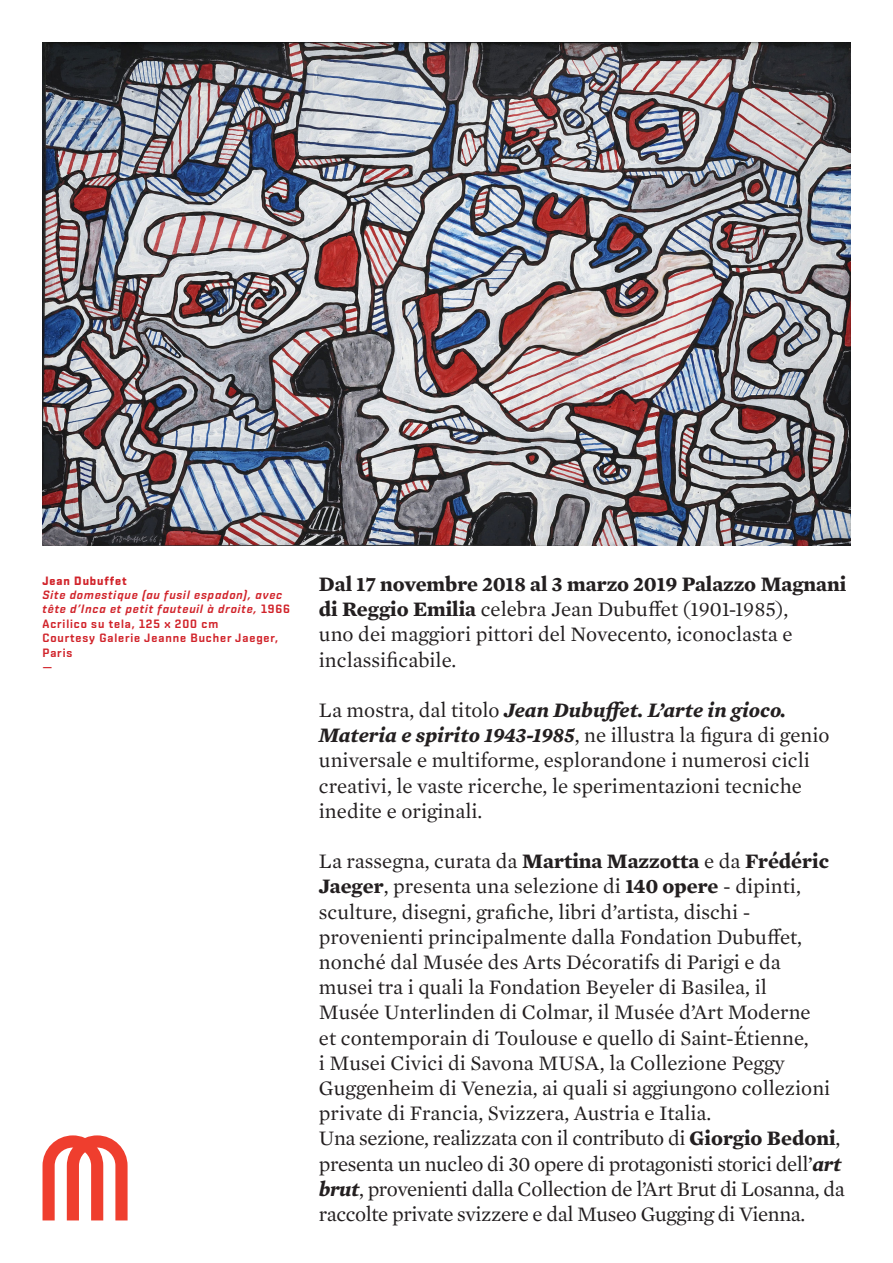
<style>
.page{position:relative;width:893px;height:1263px;background:#fff}
.page>*{position:absolute;margin:0;border:0;box-sizing:border-box;transform-origin:0 0}
.t1{font:21px/25.2px "Mercury Text G1";color:#231f20}
.t2{font:21px/25.2px "Mercury Text G1";letter-spacing:-.02em;color:#231f20}
.t3{font:12px/14.4px "Shentox Regular 3";letter-spacing:.075em;color:#d1232a}
.t4{font:12px/14.4px "Shentox Regular 4";letter-spacing:.075em;color:#d1232a}
.t5{font:12px "Shentox Regular 8";letter-spacing:.075em;color:#d1232a}
.s1{font-family:"Shentox Regular 4"}
.s2{font-weight:700}
.s3{font-weight:700;font-style:italic}
</style>
<div class="page">
<svg style="left:43px;top:1135px;width:85px;height:85px"></svg>
<img style="left:43px;top:43px;width:807px;height:502px">
<p class="t5" style="left:43px;top:573px;width:86px">Jean Dubuffet</p>
<p class="t3" style="left:43px;top:587px;width:249px">Site domestique (au fusil espadon), avec tête d’Inca et petit fauteuil à droite, <span class="s1">1966</span></p>
<p class="t4" style="left:43px;top:616px;width:177px">Acrilico su tela, 125 x 200 cm</p>
<p class="t4" style="left:43px;top:631px;width:237px">Courtesy Galerie Jeanne Bucher Jaeger,<br>Paris</p>
<p class="t4" style="left:43px;top:659px;width:11px">—</p>
<p class="t1" style="left:319px;top:570px;width:529px"><span class="s2">Dal 17 novembre 2018 al 3 marzo 2019 Palazzo Magnani di Reggio Emilia</span> celebra Jean Dubuffet (1901-1985),<br>uno dei maggiori pittori del Novecento, iconoclasta e inclassificabile.</p>
<p class="t1" style="left:319px;top:696px;width:512px">La mostra, dal titolo <span class="s3">Jean Dubuffet. L’arte in gioco.<br>Materia e spirito 1943-1985</span>, ne illustra la figura di genio universale e multiforme, esplorandone i numerosi cicli creativi, le vaste ricerche, le sperimentazioni tecniche inedite e originali.</p>
<p class="t1" style="left:319px;top:847px;width:512px">La rassegna, curata da <span class="s2">Martina Mazzotta</span> e da <span class="s2">Frédéric<br>Jaeger</span>, presenta una selezione di <span class="s2">140 opere</span> - dipinti, sculture, disegni, grafiche, libri d’artista, dischi -</p>
<p class="t1" style="left:319px;top:923px;width:513px">provenienti principalmente dalla Fondation Dubuffet, nonché dal Musée des Arts Décoratifs di Parigi e da musei tra i quali la Fondation Beyeler di Basilea, il Musée Unterlinden di Colmar, il Musée d’Art Moderne et contemporain di Toulouse e quello di Saint-Étienne,<br>i Musei Civici di Savona MUSA, la Collezione Peggy Guggenheim di Venezia, ai quali si aggiungono collezioni private di Francia, Svizzera, Austria e Italia.</p>
<p class="t2" style="left:319px;top:1125px;width:527px">Una sezione, realizzata con il contributo di <span class="s2">Giorgio Bedoni</span>, presenta un nucleo di 30 opere di protagonisti storici dell’<span class="s3">art brut</span>, provenienti dalla Collection de l’Art Brut di Losanna, da raccolte private svizzere e dal Museo Gugging di Vienna.</p>
</div>
